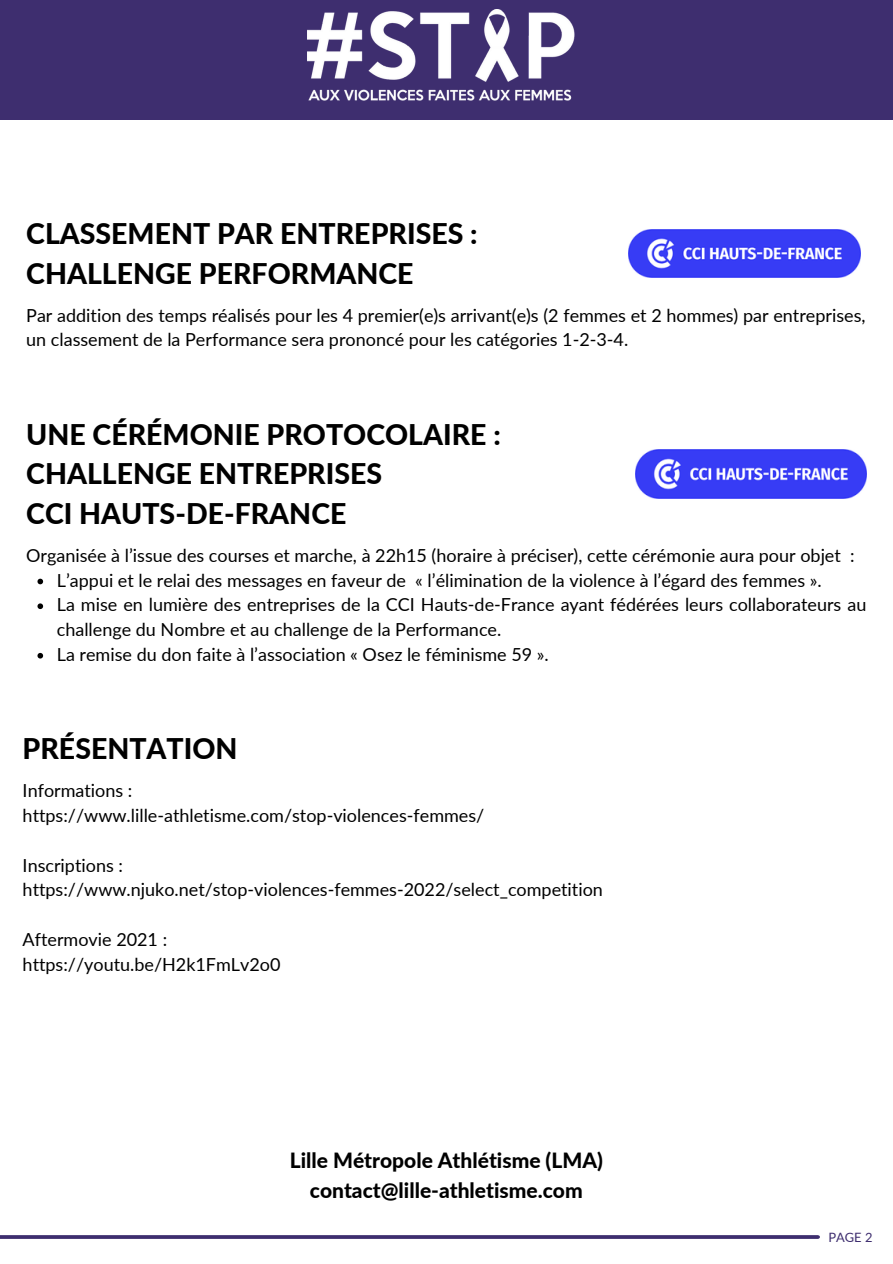
<style>
.page{position:relative;width:893px;height:1264px;background:#fff}
.page>*{position:absolute;margin:0;border:0;box-sizing:border-box;transform-origin:0 0}
.t1{font:800 28.5px/39.3px "Lato";color:#000}
.t2{font:800 21px/29.2px "Lato";color:#000;text-align:center}
.t3{font:18px/24.8px "Lato";color:#000}
.t4{font:12.9px "Lato";color:#3e2e6f}
</style>
<div class="page">
<div style="left:0;top:0;width:892px;height:119px;background:#3e2e6f"></div>
<img style="left:308px;top:10px;width:267px;height:91px">
<svg style="left:0;top:1235px;width:817px;height:3px;background:#463775"></svg>
<img style="left:635px;top:450px;width:231px;height:48px">
<svg style="left:37px;top:578px;width:6px;height:6px"></svg>
<svg style="left:37px;top:603px;width:6px;height:6px"></svg>
<svg style="left:37px;top:653px;width:6px;height:5px"></svg>
<img style="left:628px;top:229px;width:232px;height:49px">
<h1 class="t1" style="left:26px;top:213px;width:453px">CLASSEMENT PAR ENTREPRISES :<br>CHALLENGE PERFORMANCE</h1>
<p class="t3" style="left:26px;top:302px;width:840px">Par addition des temps réalisés pour les 4 premier(e)s arrivant(e)s (2 femmes et 2 hommes) par entreprises, un classement de la Performance sera prononcé pour les catégories 1-2-3-4.</p>
<h1 class="t1" style="left:26px;top:414px;width:476px">UNE CÉRÉMONIE PROTOCOLAIRE :<br>CHALLENGE ENTREPRISES<br>CCI HAUTS-DE-FRANCE</h1>
<p class="t3" style="left:26px;top:542px;width:829px">Organisée à l’issue des courses et marche, à 22h15 (horaire à préciser), cette cérémonie aura pour objet :</p>
<p class="t3" style="left:57px;top:567px;width:811px">L’appui et le relai des messages en faveur de « l’élimination de la violence à l’égard des femmes ».<br>La mise en lumière des entreprises de la CCI Hauts-de-France ayant fédérées leurs collaborateurs au challenge du Nombre et au challenge de la Performance.<br>La remise du don faite à l’association « Osez le féminisme 59 ».</p>
<h1 class="t1" style="left:23px;top:728px;width:216px">PRÉSENTATION</h1>
<p class="t3" style="left:23px;top:778px;width:463px">Informations : https://www.lille-athletisme.com/stop-violences-femmes/</p>
<p class="t3" style="left:23px;top:852px;width:581px">Inscriptions : https://www.njuko.net/stop-violences-femmes-2022/select_competition</p>
<p class="t3" style="left:23px;top:926px;width:259px">Aftermovie 2021 : https://youtu.be/H2k1FmLv2o0</p>
<p class="t2" style="left:290px;top:1145px;width:314px">Lille Métropole Athlétisme (LMA) contact@lille-athletisme.com</p>
<p class="t4" style="left:828px;top:1229px;width:46px">PAGE 2</p>
</div>
